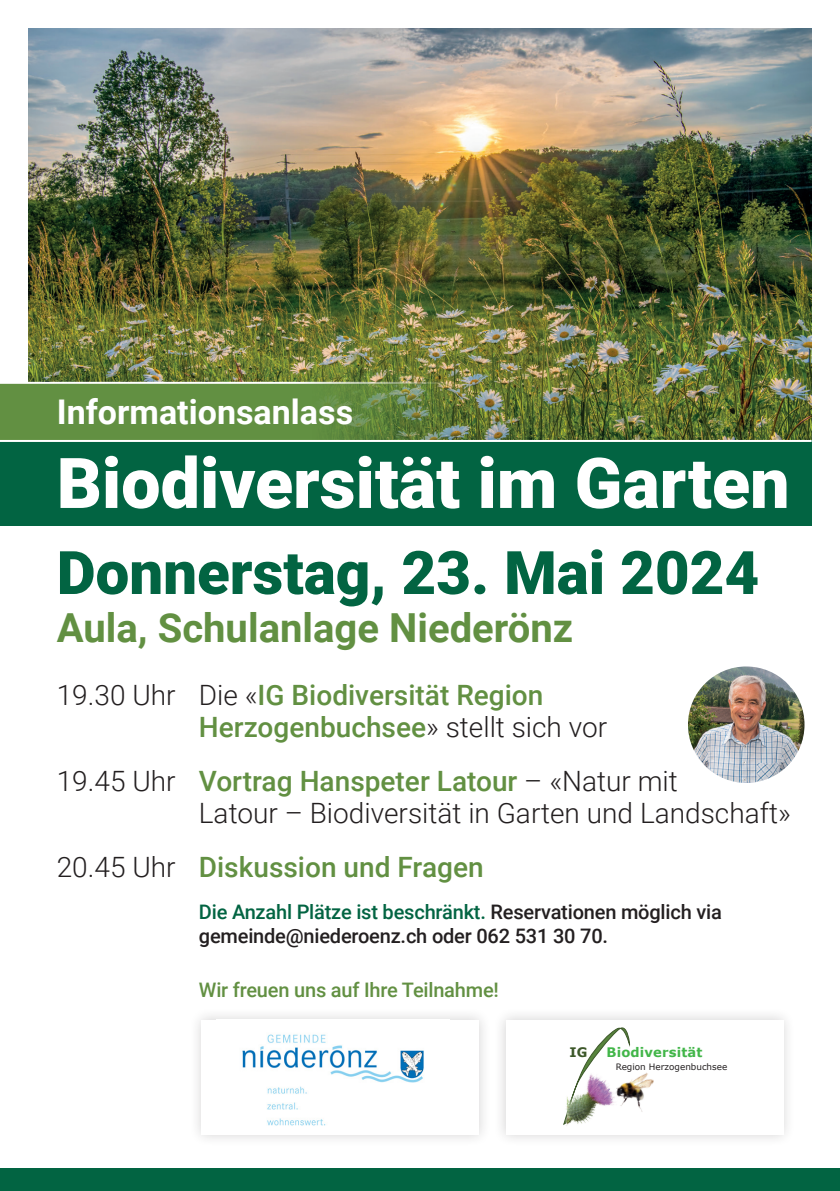
<style>
.page{position:relative;width:840px;height:1191px;background:#fff}
.page>*{position:absolute;margin:0;border:0;box-sizing:border-box;transform-origin:0 0}
.t1{font:900 70px "Roboto";color:#fff}
.t2{font:900 60px "Roboto";color:#026442}
.t3{font:700 40px "Roboto";color:#629042}
.t4{font:700 34px "Roboto";color:#fff}
.t5{font:500 28px/32px "Roboto";color:#629042}
.t6{font:300 28px/32px "Roboto";color:#231f20}
.t7{font:500 20px/24px "Roboto";letter-spacing:-.01em;color:#231f20}
.t8{font:500 20px "Roboto";letter-spacing:-.01em;color:#629042}
.t9{font:700 13.2px "Verdana";letter-spacing:.01em;color:#42b649}
.t10{font:700 13.2px "Verdana";color:#3d582a}
.t11{font:8.8px "Verdana";color:#231f20}
.s1{font-weight:300;color:#231f20}
.s2{font-weight:500;color:#629042}
.s3{color:#026442}
</style>
<div class="page">
<img style="left:28px;top:28px;width:783px;height:412px">
<div style="left:0;top:1168px;width:839px;height:23px;background:#026442"></div>
<img style="left:0;top:384px;width:754px;height:56px">
<div style="left:0;top:441px;width:811px;height:85px;background:#026442"></div>
<img style="left:687px;top:666px;width:117px;height:117px;border-radius:58px">
<hr style="left:0;top:440px;width:811px;height:2px;background:#fff">
<hr style="left:0;top:382px;width:811px;height:2px;background:#fff">
<div style="left:189px;top:1007px;width:302px;height:140px;background:#231f20;opacity:.2"></div>
<div style="left:201px;top:1019px;width:277px;height:115px;background:#fff"></div>
<img style="left:242px;top:1034px;width:182px;height:92px">
<div style="left:493px;top:1007px;width:302px;height:140px;background:#231f20;opacity:.2"></div>
<div style="left:505px;top:1019px;width:277px;height:115px;background:#fff"></div>
<svg style="left:583px;top:1027px;width:46px;height:41px"></svg>
<img style="left:612px;top:1067px;width:42px;height:45px">
<img style="left:563px;top:1068px;width:60px;height:58px">
<p class="t4" style="left:57px;top:388px;width:298px">Informationsanlass</p>
<h1 class="t1" style="left:57px;top:434px;width:734px">Biodiversität im Garten</h1>
<h2 class="t2" style="left:57px;top:530px;width:703px">Donnerstag, 23. Mai 2024</h2>
<h3 class="t3" style="left:57px;top:600px;width:517px">Aula, Schulanlage Niederönz</h3>
<p class="t5" style="left:199px;top:678px;width:409px;text-indent:-142px"><span class="s1">19.30 Uhr Die «</span>IG Biodiversität Region<br>Herzogenbuchsee<span class="s1">» stellt sich vor</span></p>
<p class="t6" style="left:199px;top:764px;width:593px;text-indent:-142px">19.45 Uhr <span class="s2">Vortrag Hanspeter Latour</span> – «Natur mit<br>Latour – Biodiversität in Garten und Landschaft»</p>
<p class="t5" style="left:57px;top:850px;width:428px"><span class="s1">20.45 Uhr</span> Diskussion und Fragen</p>
<p class="t7" style="left:199px;top:899px;width:524px"><span class="s3">Die Anzahl Plätze ist beschränkt.</span> Reservationen möglich via gemeinde@niederoenz.ch oder 062 531 30 70.</p>
<p class="t8" style="left:199px;top:976px;width:301px">Wir freuen uns auf Ihre Teilnahme!</p>
<p class="t10" style="left:569px;top:1042px;width:19px">IG</p>
<p class="t9" style="left:606px;top:1042px;width:97px">Biodiversität</p>
<p class="t11" style="left:615px;top:1061px;width:113px">Region Herzogenbuchsee</p>
</div>
